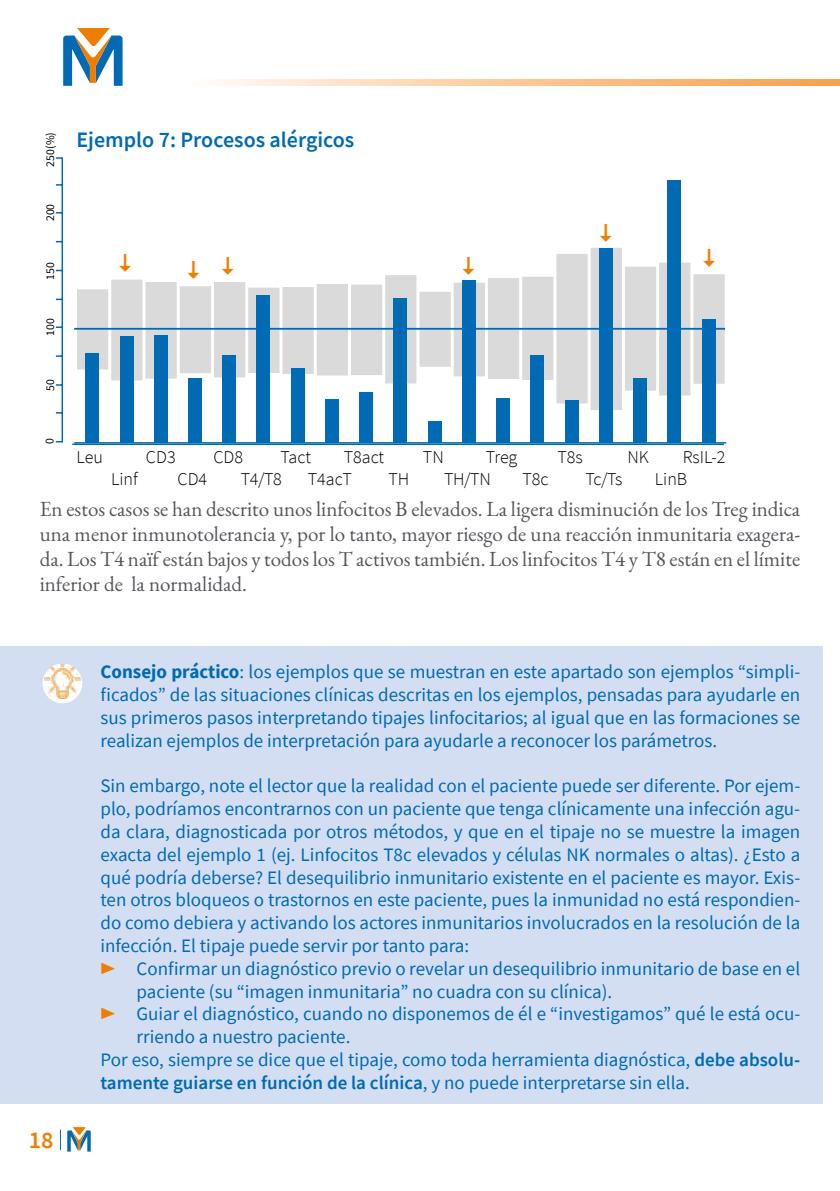
<style>
.page{position:relative;width:840px;height:1191px;background:#fff}
.page>*{position:absolute;margin:0;border:0;box-sizing:border-box;transform-origin:0 0}
.t1{font:600 24px "Source Sans Pro";color:#ef7d00}
.t2{font:600 22px "Source Sans Pro";color:#006ab4}
.t3{font:21px/25.2px "EB Garamond";color:#54565b;text-align:justify}
.t4{font:19px/22.8px "Source Sans Pro";color:#006ab4;text-align:justify}
.t5{font:600 19px "Source Sans Pro";color:#006ab4}
.t6{font:300 18px "Source Sans Pro";color:#000}
.t7{font:11.8px "Source Sans Pro";color:#000}
.s1{font-weight:700}
.s2{font-family:"EB Garamond";color:#ef7d00}
.s3{font-weight:600}
.s4{font-weight:400}
</style>
<div class="page">
<svg style="left:63px;top:28px;width:59px;height:57px"></svg>
<svg style="left:217px;top:79px;width:622px;height:6px;background:#fac99a"></svg>
<svg style="left:67px;top:1127px;width:24px;height:24px"></svg>
<svg style="left:60px;top:1129px;width:1px;height:21px"></svg>
<div style="left:0;top:646px;width:822px;height:458px;background:#d3def2"></div>
<div style="left:75px;top:287px;width:35px;height:84px;background:#dadada;border:2px solid #fff"></div>
<div style="left:144px;top:280px;width:34px;height:100px;background:#dadada;border:2px solid #fff"></div>
<div style="left:109px;top:278px;width:35px;height:104px;background:#dadada;border:2px solid #fff"></div>
<div style="left:178px;top:284px;width:35px;height:91px;background:#dadada;border:2px solid #fff"></div>
<div style="left:212px;top:280px;width:35px;height:99px;background:#dadada;border:2px solid #fff"></div>
<div style="left:246px;top:286px;width:35px;height:89px;background:#dadada;border:2px solid #fff"></div>
<div style="left:280px;top:285px;width:35px;height:91px;background:#dadada;border:2px solid #fff"></div>
<div style="left:349px;top:283px;width:35px;height:94px;background:#dadada;border:2px solid #fff"></div>
<div style="left:383px;top:273px;width:35px;height:112px;background:#dadada;border:2px solid #fff"></div>
<div style="left:486px;top:276px;width:34px;height:105px;background:#dadada;border:2px solid #fff"></div>
<div style="left:554px;top:252px;width:35px;height:153px;background:#dadada;border:2px solid #fff"></div>
<div style="left:588px;top:246px;width:35px;height:166px;background:#dadada;border:2px solid #fff"></div>
<div style="left:622px;top:265px;width:35px;height:127px;background:#dadada;border:2px solid #fff"></div>
<div style="left:657px;top:261px;width:34px;height:136px;background:#dadada;border:2px solid #fff"></div>
<div style="left:520px;top:275px;width:35px;height:107px;background:#dadada;border:2px solid #fff"></div>
<div style="left:451px;top:281px;width:35px;height:97px;background:#dadada;border:2px solid #fff"></div>
<div style="left:417px;top:290px;width:35px;height:78px;background:#dadada;border:2px solid #fff"></div>
<div style="left:315px;top:282px;width:34px;height:95px;background:#dadada;border:2px solid #fff"></div>
<div style="left:691px;top:272px;width:35px;height:113px;background:#dadada;border:2px solid #fff"></div>
<hr style="left:72px;top:443px;width:651px;height:2px;background:#006ab4">
<hr style="left:74px;top:442px;width:651px;height:1px;background:#006ab4">
<hr style="left:61px;top:158px;width:2px;height:284px;background:#006ab4">
<svg style="left:56px;top:157px;width:7px;height:2px"></svg>
<div style="left:85px;top:353px;width:14px;height:90px;background:#006ab4"></div>
<div style="left:120px;top:336px;width:13px;height:107px;background:#006ab4"></div>
<div style="left:154px;top:335px;width:13px;height:108px;background:#006ab4"></div>
<div style="left:188px;top:379px;width:13px;height:64px;background:#006ab4"></div>
<div style="left:222px;top:355px;width:14px;height:88px;background:#006ab4"></div>
<div style="left:256px;top:295px;width:14px;height:148px;background:#006ab4"></div>
<div style="left:291px;top:368px;width:13px;height:75px;background:#006ab4"></div>
<div style="left:325px;top:399px;width:13px;height:44px;background:#006ab4"></div>
<div style="left:359px;top:392px;width:13px;height:51px;background:#006ab4"></div>
<div style="left:393px;top:299px;width:14px;height:144px;background:#006ab4"></div>
<div style="left:427px;top:421px;width:14px;height:22px;background:#006ab4"></div>
<div style="left:462px;top:281px;width:13px;height:162px;background:#006ab4"></div>
<div style="left:496px;top:398px;width:13px;height:45px;background:#006ab4"></div>
<div style="left:530px;top:356px;width:13px;height:87px;background:#006ab4"></div>
<div style="left:564px;top:400px;width:14px;height:43px;background:#006ab4"></div>
<div style="left:598px;top:248px;width:14px;height:195px;background:#006ab4"></div>
<div style="left:633px;top:378px;width:13px;height:65px;background:#006ab4"></div>
<div style="left:667px;top:181px;width:13px;height:262px;background:#006ab4"></div>
<div style="left:701px;top:320px;width:13px;height:123px;background:#006ab4"></div>
<hr style="left:74px;top:328px;width:650px;height:2px;background:#006ab4">
<div style="left:42px;top:663px;width:40px;height:40px;background:#fff;border-radius:50%"></div>
<img style="left:44px;top:663px;width:37px;height:36px">
<p class="t7" style="left:43px;top:166px;width:36px;rotate:-90deg">250(%)</p>
<p class="t7" style="left:43px;top:221px;width:19px;rotate:-90deg">200</p>
<p class="t7" style="left:43px;top:280px;width:19px;rotate:-90deg">150</p>
<p class="t7" style="left:43px;top:336px;width:19px;rotate:-90deg">100</p>
<p class="t7" style="left:43px;top:391px;width:13px;rotate:-90deg">50</p>
<p class="t7" style="left:42px;top:444px;width:7px;rotate:-90deg">0</p>
<p class="t2" style="left:76px;top:125px;width:279px">Ejemplo 7: Procesos alérgicos</p>
<p class="t6" style="left:77px;top:446px;width:28px">Leu</p>
<p class="t6" style="left:146px;top:446px;width:31px">CD3</p>
<p class="t6" style="left:280px;top:446px;width:32px">Tact</p>
<p class="t6" style="left:343px;top:446px;width:42px">T8act</p>
<p class="t6" style="left:423px;top:446px;width:22px">TN</p>
<p class="t6" style="left:485px;top:446px;width:33px">Treg</p>
<p class="t6" style="left:557px;top:446px;width:27px">T8s</p>
<p class="t6" style="left:627px;top:446px;width:23px">NK</p>
<p class="t6" style="left:241px;top:468px;width:43px">T4/T8</p>
<p class="t6" style="left:307px;top:468px;width:46px">T4acT</p>
<p class="t6" style="left:388px;top:468px;width:22px">TH</p>
<p class="t6" style="left:522px;top:468px;width:28px">T8c</p>
<p class="t6" style="left:585px;top:468px;width:39px">Tc/Ts</p>
<p class="t6" style="left:654px;top:468px;width:34px">LinB</p>
<p class="t6" style="left:213px;top:446px;width:31px">CD8</p>
<p class="t6" style="left:682px;top:446px;width:44px">RsIL-2</p>
<p class="t6" style="left:111px;top:468px;width:28px">Linf</p>
<p class="t6" style="left:177px;top:468px;width:31px">CD4</p>
<p class="t6" style="left:444px;top:468px;width:48px">TH/TN</p>
<p class="t3" style="left:40px;top:496px;width:761px">En estos casos se han descrito unos linfocitos B elevados. La ligera disminución de los Treg indica una menor inmunotolerancia y, por lo tanto, mayor riesgo de una reacción inmunitaria exagera&shy;da. Los T4 naïf están bajos y todos los T activos también. Los linfocitos T4 y T8 están en el límite inferior de la normalidad.</p>
<p class="t1" style="left:29px;top:1124px;width:26px">18</p>
<p class="t4" style="left:100px;top:660px;width:701px"><span class="s1">Consejo práctico</span>: los ejemplos que se muestran en este apartado son ejemplos “simpli&shy;ficados” de las situaciones clínicas descritas en los ejemplos, pensadas para ayudarle en sus primeros pasos interpretando tipajes linfocitarios; al igual que en las formaciones se realizan ejemplos de interpretación para ayudarle a reconocer los parámetros.</p>
<p class="t4" style="left:100px;top:774px;width:701px">Sin embargo, note el lector que la realidad con el paciente puede ser diferente. Por ejem-</p>
<p class="t4" style="left:100px;top:797px;width:700px">plo, podríamos encontrarnos con un paciente que tenga clínicamente una infección agu-</p>
<p class="t4" style="left:100px;top:820px;width:700px">da clara, diagnosticada por otros métodos, y que en el tipaje no se muestre la imagen</p>
<p class="t4" style="left:100px;top:843px;width:701px">exacta del ejemplo 1 (ej. Linfocitos T8c elevados y células NK normales o altas). ¿Esto a</p>
<p class="t4" style="left:100px;top:865px;width:701px">qué podría deberse? El desequilibrio inmunitario existente en el paciente es mayor. Exis-</p>
<p class="t4" style="left:100px;top:888px;width:701px">ten otros bloqueos o trastornos en este paciente, pues la inmunidad no está respondien-</p>
<p class="t4" style="left:100px;top:911px;width:701px">do como debiera y activando los actores inmunitarios involucrados en la resolución de la</p>
<p class="t4" style="left:100px;top:934px;width:370px">infección. El tipaje puede servir por tanto para:</p>
<p class="t4" style="left:100px;top:957px;width:701px"><span class="s2">▶</span> Confirmar un diagnóstico previo o revelar un desequilibrio inmunitario de base en el</p>
<p class="t4" style="left:136px;top:979px;width:477px">paciente (su “imagen inmunitaria” no cuadra con su clínica).</p>
<p class="t4" style="left:100px;top:1002px;width:701px"><span class="s2">▶</span> Guiar el diagnóstico, cuando no disponemos de él e “investigamos” qué le está ocu-</p>
<p class="t4" style="left:136px;top:1025px;width:215px">rriendo a nuestro paciente.</p>
<p class="t4" style="left:100px;top:1048px;width:701px">Por eso, siempre se dice que el tipaje, como toda herramienta diagnóstica, <span class="s3">debe absolu-</span></p>
<p class="t5" style="left:100px;top:1070px;width:590px">tamente guiarse en función de la clínica<span class="s4">, y no puede interpretarse sin ella.</span></p>
</div>
